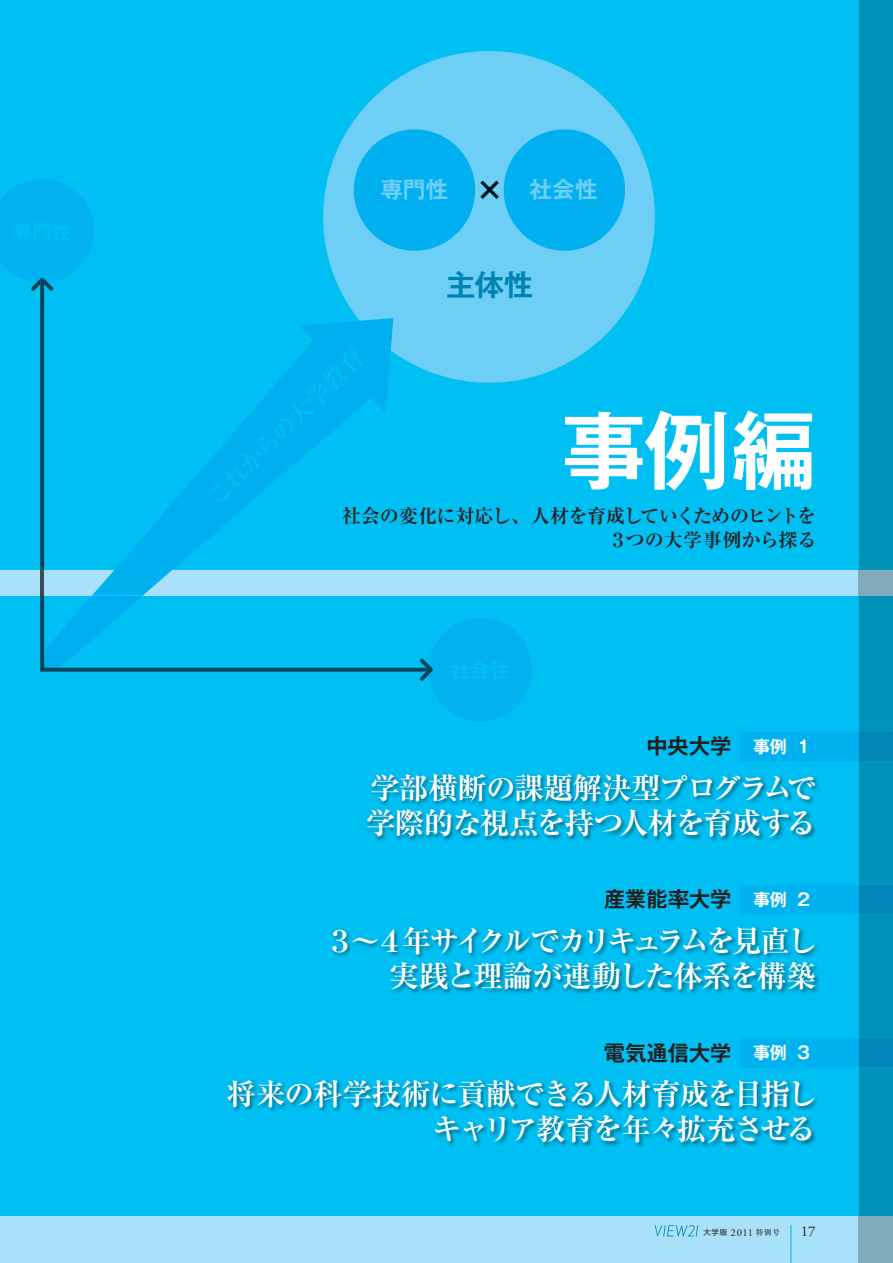
<style>
.page{position:relative;width:893px;height:1263px;background:#00c0f3}
.page>*{position:absolute;margin:0;border:0;box-sizing:border-box;transform-origin:0 0}
.t1{font:85.05px "Gothic MB101 Pro De Bold 90 msp RKSJ H";color:#fff}
.t2{font:29.7px/35.1px "Ryumin Pro Bold 90 msp RKSJ H";letter-spacing:-.06em;color:#fff}
.t3{font:29.7px/35.1px "Ryumin Pro Bold 90 msp RKSJ H";letter-spacing:-.085em;color:#fff;text-align:right}
.t4{font:29.4px "Gothic MB101 Pro De Bold 90 msp RKSJ H";color:#0084b6}
.t5{font:22.8px "Gothic MB101 Pro De Bold 90 msp RKSJ H";color:#6dcff6}
.t6{font:21.3px "Gothic MB101 Pro De Bold 90 msp RKSJ H";letter-spacing:-.01em;color:#231f20}
.t7{font:19.2px "Ryumin Pro Bold 90 msp RKSJ H";letter-spacing:-.02em;color:#231f20}
.t8{font:16.95px "Gothic MB101 Pro De Bold 90 msp RKSJ H";letter-spacing:.24em;color:#fff}
.t9{font:14.85px "Adobe Garamond Pro";color:#231f20}
.t10{font:10.65px "Adobe Garamond Pro";color:#231f20}
.s1{font-size:28.5px;color:#001522}
.s2{font-family:"Shin Go Pro Regular 90 msp RKSJ H";font-size:7.5px}
.s3{font-family:"Ryumin Pro Medium 90 msp RKSJ H";font-size:7.5px}
</style>
<div class="page">
<div style="left:323px;top:51px;width:332px;height:332px;background:#6dcff6;border-radius:50%"></div>
<div style="left:0;top:570px;width:893px;height:25px;background:#aae1fa"></div>
<div style="left:0;top:1216px;width:893px;height:47px;background:#aae1fa"></div>
<div style="left:859px;top:761px;width:34px;height:455px;background:#0091b8"></div>
<div style="left:859px;top:1216px;width:34px;height:47px;background:#80a9bc"></div>
<div style="left:859px;top:0;width:34px;height:731px;background:#0091b8"></div>
<div style="left:859px;top:570px;width:34px;height:25px;background:#80a9bc"></div>
<div style="left:740px;top:731px;width:119px;height:30px;background:#00b1f0"></div>
<div style="left:859px;top:731px;width:34px;height:30px;background:#0086b6"></div>
<div style="left:740px;top:884px;width:119px;height:30px;background:#00b1f0"></div>
<div style="left:859px;top:884px;width:34px;height:30px;background:#0086b6"></div>
<div style="left:740px;top:1038px;width:119px;height:30px;background:#00b1f0"></div>
<div style="left:859px;top:1037px;width:34px;height:30px;background:#0086b6"></div>
<svg style="left:0;top:179px;width:94px;height:112px"></svg>
<svg style="left:40px;top:280px;width:388px;height:392px"></svg>
<hr style="left:40px;top:570px;width:4px;height:25px;background:#374e5a">
<svg style="left:420px;top:618px;width:112px;height:103px"></svg>
<svg style="left:504px;top:129px;width:121px;height:122px"></svg>
<svg style="left:354px;top:129px;width:121px;height:122px"></svg>
<div style="left:381px;top:179px;width:66px;height:21px;background:#00b0f0"></div>
<div style="left:530px;top:179px;width:67px;height:21px;background:#00b0f0"></div>
<hr style="left:791px;top:1225px;width:1px;height:38px;background:#00aeef">
<svg style="left:655px;top:1225px;width:43px;height:11px"></svg>
<img style="left:367px;top:774px;width:452px;height:67px">
<img style="left:332px;top:927px;width:487px;height:67px">
<img style="left:228px;top:1080px;width:590px;height:67px">
<p class="t5" style="left:380px;top:181px;width:219px">専門性 <span class="s1">×</span> 社会性</p>
<p class="t4" style="left:446px;top:274px;width:89px">主体性</p>
<h1 class="t1" style="left:561px;top:419px;width:257px">事例編</h1>
<p class="t7" style="left:342px;top:508px;width:476px">社会の変化に対応し、人材を育成していくためのヒントを</p>
<p class="t7" style="left:608px;top:533px;width:210px">３つの大学事例から探る</p>
<p class="t6" style="left:646px;top:738px;width:86px">中央大学</p>
<p class="t8" style="left:753px;top:740px;width:61px">事例１</p>
<p class="t2" style="left:366px;top:774px;width:452px">学部横断の課題解決型プログラムで学際的な視点を持つ人材を育成する</p>
<p class="t6" style="left:604px;top:891px;width:129px">産業能率大学</p>
<p class="t8" style="left:753px;top:893px;width:61px">事例２</p>
<p class="t3" style="left:325px;top:927px;width:493px">３～４年サイクルでカリキュラムを見直し実践と理論が連動した体系を構築</p>
<p class="t6" style="left:604px;top:1044px;width:129px">電気通信大学</p>
<p class="t8" style="left:753px;top:1046px;width:61px">事例３</p>
<p class="t2" style="left:226px;top:1080px;width:592px;text-align:right">将来の科学技術に貢献できる人材育成を目指しキャリア教育を年々拡充させる</p>
<p class="t10" style="left:703px;top:1226px;width:78px"><span class="s2">大学版</span> 2011 <span class="s3">特別号</span></p>
<p class="t9" style="left:801px;top:1222px;width:16px">17</p>
</div>
